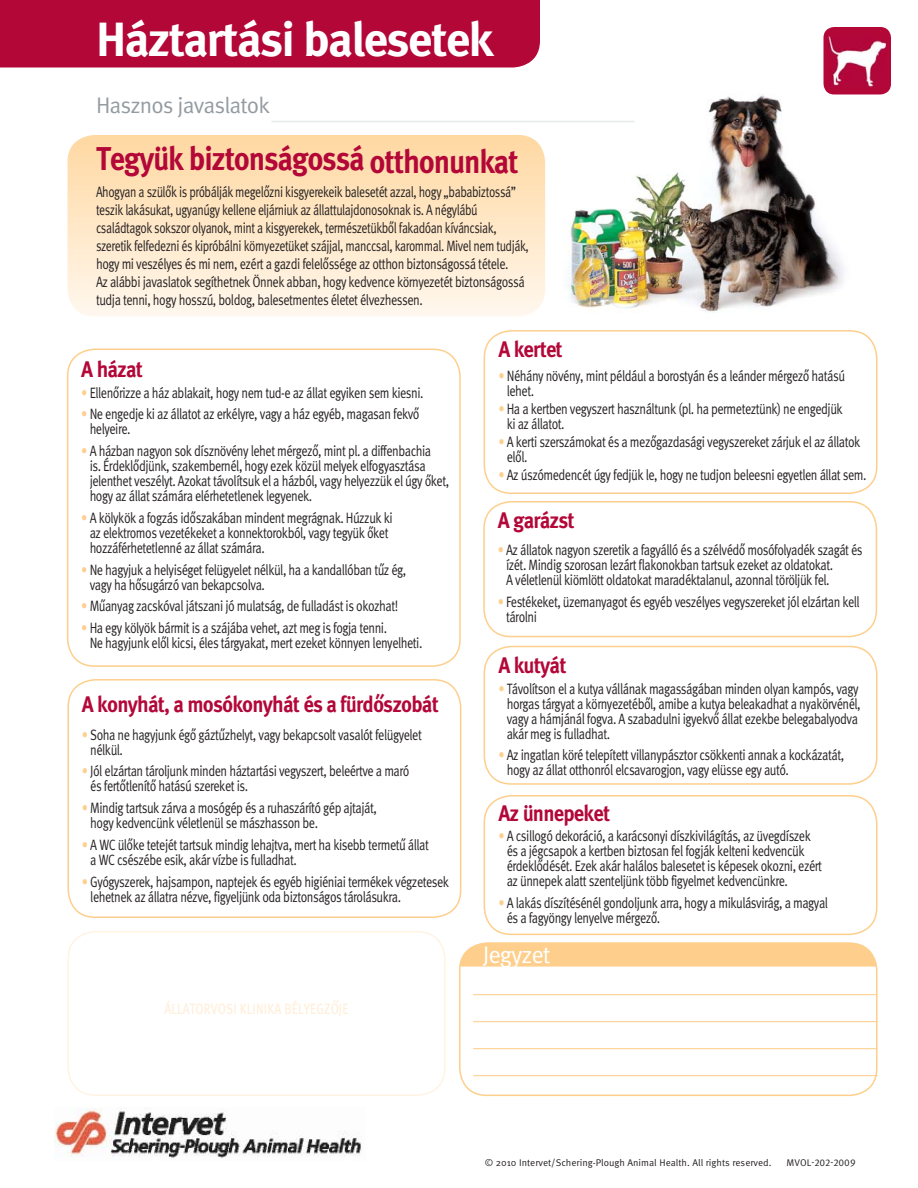
<style>
.page{position:relative;width:918px;height:1188px;background:#fff}
.page>*{position:absolute;margin:0;border:0;box-sizing:border-box;transform-origin:0 0}
.t1{font:700 48px "Infiniti Meta Pro";letter-spacing:-.04em;color:#fff}
.t2{font:700 33px "Infiniti Meta Pro";letter-spacing:-.04em;color:#b30738;scale:.9 1}
.t3{font:24px "Infiniti Meta Pro";letter-spacing:-.04em;color:#fff}
.t4{font:700 22.5px "Infiniti Meta Pro";letter-spacing:-.04em;color:#b30738;scale:.9 1}
.t5{font:22.5px "Infiniti Meta Pro";letter-spacing:-.04em;color:#939ba1}
.t6{font:15px/15px "Infiniti Meta Pro";letter-spacing:-.04em;color:#231f20;scale:.8 1}
.t7{font:15px/18px "Infiniti Meta Pro";letter-spacing:-.04em;color:#231f20;scale:.77 1}
.t8{font:15px "Infiniti Meta Pro";letter-spacing:.01em;color:#ffeed8;scale:.8 1}
.t9{font:9.75px "Infiniti Meta Pro";color:#231f20}
.s1{color:#fecf8c}
</style>
<div class="page">
<img style="left:542px;top:74px;width:321px;height:239px">
<div style="left:0;top:0;width:540px;height:68px;background:#b30738"></div>
<div style="left:68px;top:135px;width:477px;height:181px;background:linear-gradient(to bottom,#ffd8a1,#fff7ed);border-radius:27px"></div>
<div style="left:68px;top:679px;width:393px;height:239px;border:2px solid #fecf8c;border-radius:27px"></div>
<div style="left:67px;top:349px;width:394px;height:318px;border:2px solid #fecf8c;border-radius:27px"></div>
<div style="left:483px;top:501px;width:394px;height:136px;border:2px solid #fecf8c;border-radius:27px"></div>
<div style="left:484px;top:330px;width:394px;height:164px;border:2px solid #fecf8c;border-radius:27px"></div>
<div style="left:484px;top:646px;width:394px;height:139px;border:2px solid #fecf8c;border-radius:27px"></div>
<div style="left:484px;top:795px;width:394px;height:140px;border:2px solid #fecf8c;border-radius:27px"></div>
<div style="left:824px;top:27px;width:67px;height:67px;background:#b30738;border-radius:11px"></div>
<img style="left:828px;top:35px;width:58px;height:51px">
<div style="left:68px;top:931px;width:378px;height:165px;border:2px solid #fff3e2;border-radius:27px"></div>
<div style="left:459px;top:943px;width:419px;height:153px;border:2px solid #fecf8c;border-radius:27px"></div>
<svg style="left:459px;top:942px;width:419px;height:26px;background:#fed396"></svg>
<hr style="left:473px;top:994px;width:405px;height:1px;background:#fecf8c">
<hr style="left:473px;top:1021px;width:405px;height:1px;background:#fecf8c">
<hr style="left:473px;top:1048px;width:405px;height:1px;background:#fecf8c">
<hr style="left:473px;top:1075px;width:405px;height:1px;background:#fecf8c">
<hr style="left:272px;top:121px;width:362px;height:1px;background:#e4e8ea">
<img style="left:54px;top:1108px;width:307px;height:51px">
<h1 class="t1" style="left:96px;top:22px;width:399px">Háztartási balesetek</h1>
<h3 class="t5" style="left:96px;top:97px;width:175px">Hasznos javaslatok</h3>
<h2 class="t2" style="left:96px;top:147px;width:471px">Tegyük biztonságossá otthonunkat</h2>
<p class="t7" style="left:96px;top:184px;width:564px">Ahogyan a szülők is próbálják megelőzni kisgyerekeik balesetét azzal, hogy „bababiztossá” teszik lakásukat, ugyanúgy kellene eljárniuk az állattulajdonosoknak is. A négylábú családtagok sokszor olyanok, mint a kisgyerekek, természetükből fakadóan kíváncsiak, szeretik felfedezni és kipróbálni környezetüket szájjal, manccsal, karommal. Mivel nem tudják, hogy mi veszélyes és mi nem, ezért a gazdi felelőssége az otthon biztonságossá tétele.<br>Az alábbi javaslatok segíthetnek Önnek abban, hogy kedvence környezetét biztonságossá tudja tenni, hogy hosszú, boldog, balesetmentes életet élvezhessen.</p>
<h3 class="t4" style="left:81px;top:361px;width:70px">A házat</h3>
<p class="t6" style="left:81px;top:387px;width:429px"><span class="s1">•</span> Ellenőrizze a ház ablakait, hogy nem tud-e az állat egyiken sem kiesni.</p>
<p class="t6" style="left:90px;top:408px;width:414px;text-indent:-8px"><span class="s1">•</span> Ne engedje ki az állatot az erkélyre, vagy a ház egyéb, magasan fekvő helyeire.</p>
<p class="t6" style="left:90px;top:445px;width:451px;text-indent:-8px"><span class="s1">•</span> A házban nagyon sok dísznövény lehet mérgező, mint pl. a diffenbachia<br>is. Érdeklődjünk, szakembernél, hogy ezek közül melyek elfogyasztása jelenthet veszélyt. Azokat távolítsuk el a házból, vagy helyezzük el úgy őket, hogy az állat számára elérhetetlenek legyenek.</p>
<p class="t6" style="left:90px;top:512px;width:380px;text-indent:-8px"><span class="s1">•</span> A kölykök a fogzás időszakában mindent megrágnak. Húzzuk ki az elektromos vezetékeket a konnektorokból, vagy tegyük őket hozzáférhetetlenné az állat számára.</p>
<p class="t6" style="left:90px;top:564px;width:397px;text-indent:-8px"><span class="s1">•</span> Ne hagyjuk a helyiséget felügyelet nélkül, ha a kandallóban tűz ég, vagy ha hősugárzó van bekapcsolva.</p>
<p class="t6" style="left:81px;top:600px;width:398px"><span class="s1">•</span> Műanyag zacskóval játszani jó mulatság, de fulladást is okozhat!</p>
<p class="t6" style="left:90px;top:622px;width:418px;text-indent:-8px"><span class="s1">•</span> Ha egy kölyök bármit is a szájába vehet, azt meg is fogja tenni.<br>Ne hagyjunk elől kicsi, éles tárgyakat, mert ezeket könnyen lenyelheti.</p>
<h3 class="t4" style="left:82px;top:696px;width:398px">A konyhát, a mosókonyhát és a fürdőszobát</h3>
<p class="t6" style="left:90px;top:729px;width:416px;text-indent:-8px"><span class="s1">•</span> Soha ne hagyjunk égő gáztűzhelyt, vagy bekapcsolt vasalót felügyelet nélkül.</p>
<p class="t6" style="left:90px;top:765px;width:400px;text-indent:-8px"><span class="s1">•</span> Jól elzártan tároljunk minden háztartási vegyszert, beleértve a maró és fertőtlenítő hatású szereket is.</p>
<p class="t6" style="left:90px;top:802px;width:360px;text-indent:-8px"><span class="s1">•</span> Mindig tartsuk zárva a mosógép és a ruhaszárító gép ajtaját, hogy kedvencünk véletlenül se mászhasson be.</p>
<p class="t6" style="left:90px;top:839px;width:425px;text-indent:-8px"><span class="s1">•</span> A WC ülőke tetejét tartsuk mindig lehajtva, mert ha kisebb termetű állat a WC csészébe esik, akár vízbe is fulladhat.</p>
<p class="t6" style="left:90px;top:876px;width:450px;text-indent:-8px"><span class="s1">•</span> Gyógyszerek, hajsampon, naptejek és egyéb higiéniai termékek végzetesek lehetnek az állatra nézve, figyeljünk oda biztonságos tárolásukra.</p>
<p class="t8" style="left:164px;top:1004px;width:232px">ÁLLATORVOSI KLINIKA BÉLYEGZŐJE</p>
<h3 class="t4" style="left:498px;top:341px;width:73px">A kertet</h3>
<p class="t6" style="left:507px;top:370px;width:424px;text-indent:-8px"><span class="s1">•</span> Néhány növény, mint például a borostyán és a leánder mérgező hatású lehet.</p>
<p class="t6" style="left:507px;top:403px;width:421px;text-indent:-8px"><span class="s1">•</span> Ha a kertben vegyszert használtunk (pl. ha permeteztünk) ne engedjük ki az állatot.</p>
<p class="t6" style="left:507px;top:436px;width:444px;text-indent:-8px"><span class="s1">•</span> A kerti szerszámokat és a mezőgazdasági vegyszereket zárjuk el az állatok elől.</p>
<p class="t6" style="left:498px;top:469px;width:462px"><span class="s1">•</span> Az úszómedencét úgy fedjük le, hogy ne tudjon beleesni egyetlen állat sem.</p>
<h3 class="t4" style="left:498px;top:512px;width:87px">A garázst</h3>
<p class="t6" style="left:506px;top:544px;width:447px;text-indent:-8px"><span class="s1">•</span> Az állatok nagyon szeretik a fagyálló és a szélvédő mosófolyadék szagát és ízét. Mindig szorosan lezárt flakonokban tartsuk ezeket az oldatokat.<br>A véletlenül kiömlött oldatokat maradéktalanul, azonnal töröljük fel.</p>
<p class="t6" style="left:506px;top:596px;width:444px;text-indent:-8px"><span class="s1">•</span> Festékeket, üzemanyagot és egyéb veszélyes vegyszereket jól elzártan kell tárolni</p>
<h3 class="t4" style="left:498px;top:657px;width:77px">A kutyát</h3>
<p class="t6" style="left:507px;top:683px;width:444px;text-indent:-8px"><span class="s1">•</span> Távolítson el a kutya vállának magasságában minden olyan kampós, vagy horgas tárgyat a környezetéből, amibe a kutya beleakadhat a nyakörvénél, vagy a hámjánál fogva. A szabadulni igyekvő állat ezekbe belegabalyodva akár meg is fulladhat.</p>
<p class="t6" style="left:507px;top:749px;width:423px;text-indent:-8px"><span class="s1">•</span> Az ingatlan köré telepített villanypásztor csökkenti annak a kockázatát, hogy az állat otthonról elcsavarogjon, vagy elüsse egy autó.</p>
<h3 class="t4" style="left:498px;top:805px;width:126px">Az ünnepeket</h3>
<p class="t6" style="left:507px;top:830px;width:396px;text-indent:-8px"><span class="s1">•</span> A csillogó dekoráció, a karácsonyi díszkivilágítás, az üvegdíszek és a jégcsapok a kertben biztosan fel fogják kelteni kedvencük érdeklődését. Ezek akár halálos balesetet is képesek okozni, ezért az ünnepek alatt szenteljünk több figyelmet kedvencünkre.</p>
<p class="t6" style="left:507px;top:897px;width:403px;text-indent:-8px"><span class="s1">•</span> A lakás díszítésénél gondoljunk arra, hogy a mikulásvirág, a magyal és a fagyöngy lenyelve mérgező.</p>
<h3 class="t3" style="left:483px;top:946px;width:69px">Jegyzet</h3>
<p class="t9" style="left:485px;top:1159px;width:288px">© 2010 Intervet/Schering-Plough Animal Health. All rights reserved.</p>
<p class="t9" style="left:786px;top:1159px;width:71px">MVOL-202-2009</p>
</div>
